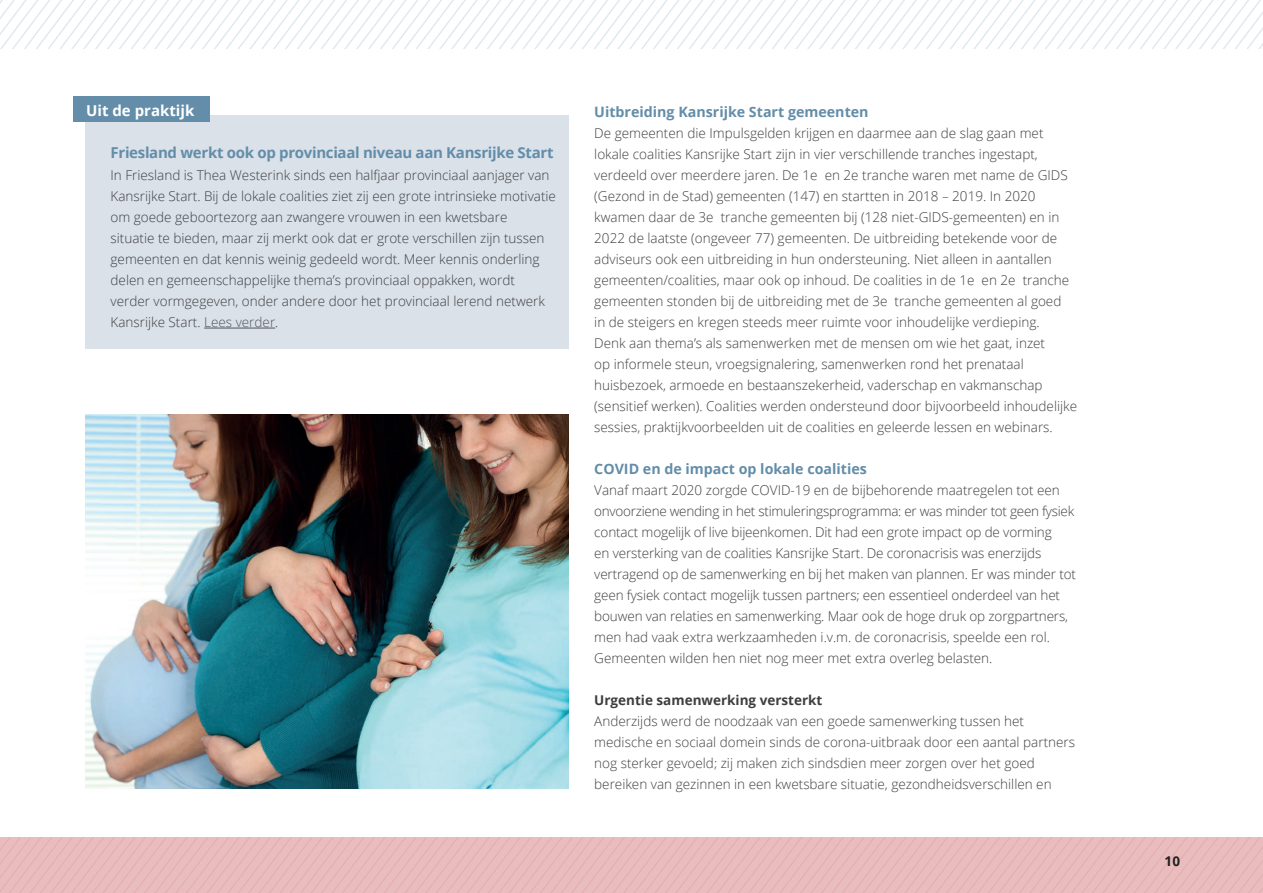
<style>
.page{position:relative;width:1263px;height:893px;background:#fff}
.page>*{position:absolute;margin:0;border:0;box-sizing:border-box;transform-origin:0 0}
.t1{font:700 15px "Open Sans";letter-spacing:-.02em;color:#638da9}
.t2{font:700 15px "Open Sans";color:#fff}
.t3{font:700 14.25px "Open Sans";color:#638da9}
.t4{font:300 13.5px/21px "Open Sans";color:#3e3e3f}
.t5{font:700 13.5px "Open Sans";color:#3e3e3f}
.t6{font:700 13.5px "Open Sans";color:#231f20}
.s1{color:#545557}
</style>
<div class="page">
<svg style="left:0;top:838px;width:1263px;height:55px;background:#e7babb"></svg>
<svg style="left:0;top:0;width:1263px;height:49px"></svg>
<div style="left:85px;top:115px;width:484px;height:234px;background:#dae1e9"></div>
<hr style="left:204px;top:328px;width:71px;height:1px;background:#545557">
<div style="left:73px;top:97px;width:136px;height:25px;background:#638da9"></div>
<img style="left:85px;top:415px;width:484px;height:373px">
<p class="t2" style="left:86px;top:99px;width:110px">Uit de praktijk</p>
<p class="t1" style="left:111px;top:141px;width:444px">Friesland werkt ook op provinciaal niveau aan Kansrijke Start</p>
<p class="t4" style="left:111px;top:164px;width:447px">In Friesland is Thea Westerink sinds een halfjaar provinciaal aanjager van Kansrijke Start. Bij de lokale coalities ziet zij een grote intrinsieke motivatie om goede geboortezorg aan zwangere vrouwen in een kwetsbare<br>situatie te bieden, maar zij merkt ook dat er grote verschillen zijn tussen gemeenten en dat kennis weinig gedeeld wordt. Meer kennis onderling delen en gemeenschappelijke thema’s provinciaal oppakken, wordt verder vormgegeven, onder andere door het provinciaal lerend netwerk Kansrijke Start. <span class="s1">Lees verder</span>.</p>
<p class="t3" style="left:594px;top:102px;width:276px">Uitbreiding Kansrijke Start gemeenten</p>
<p class="t4" style="left:594px;top:122px;width:484px">De gemeenten die Impulsgelden krijgen en daarmee aan de slag gaan met lokale coalities Kansrijke Start zijn in vier verschillende tranches ingestapt, verdeeld over meerdere jaren. De 1e en 2e tranche waren met name de GIDS (Gezond in de Stad) gemeenten (147) en startten in 2018 – 2019. In 2020 kwamen daar de 3e tranche gemeenten bij (128 niet-GIDS-gemeenten) en in 2022 de laatste (ongeveer 77) gemeenten. De uitbreiding betekende voor de adviseurs ook een uitbreiding in hun ondersteuning. Niet alleen in aantallen gemeenten/coalities, maar ook op inhoud. De coalities in de 1e en 2e tranche gemeenten stonden bij de uitbreiding met de 3e tranche gemeenten al goed<br>in de steigers en kregen steeds meer ruimte voor inhoudelijke verdieping.<br>Denk aan thema’s als samenwerken met de mensen om wie het gaat, inzet<br>op informele steun, vroegsignalering, samenwerken rond het prenataal huisbezoek, armoede en bestaanszekerheid, vaderschap en vakmanschap (sensitief werken). Coalities werden ondersteund door bijvoorbeeld inhoudelijke sessies, praktijkvoorbeelden uit de coalities en geleerde lessen en webinars.</p>
<p class="t3" style="left:594px;top:459px;width:274px">COVID en de impact op lokale coalities</p>
<p class="t4" style="left:594px;top:479px;width:483px">Vanaf maart 2020 zorgde COVID-19 en de bijbehorende maatregelen tot een onvoorziene wending in het stimuleringsprogramma: er was minder tot geen fysiek contact mogelijk of live bijeenkomen. Dit had een grote impact op de vorming<br>en versterking van de coalities Kansrijke Start. De coronacrisis was enerzijds vertragend op de samenwerking en bij het maken van plannen. Er was minder tot geen fysiek contact mogelijk tussen partners; een essentieel onderdeel van het bouwen van relaties en samenwerking. Maar ook de hoge druk op zorgpartners, men had vaak extra werkzaamheden i.v.m. de coronacrisis, speelde een rol.<br>Gemeenten wilden hen niet nog meer met extra overleg belasten.</p>
<p class="t5" style="left:594px;top:691px;width:230px">Urgentie samenwerking versterkt</p>
<p class="t4" style="left:594px;top:710px;width:482px">Anderzijds werd de noodzaak van een goede samenwerking tussen het medische en sociaal domein sinds de corona-uitbraak door een aantal partners nog sterker gevoeld; zij maken zich sindsdien meer zorgen over het goed bereiken van gezinnen in een kwetsbare situatie, gezondheidsverschillen en</p>
<p class="t6" style="left:1165px;top:852px;width:17px">10</p>
</div>
